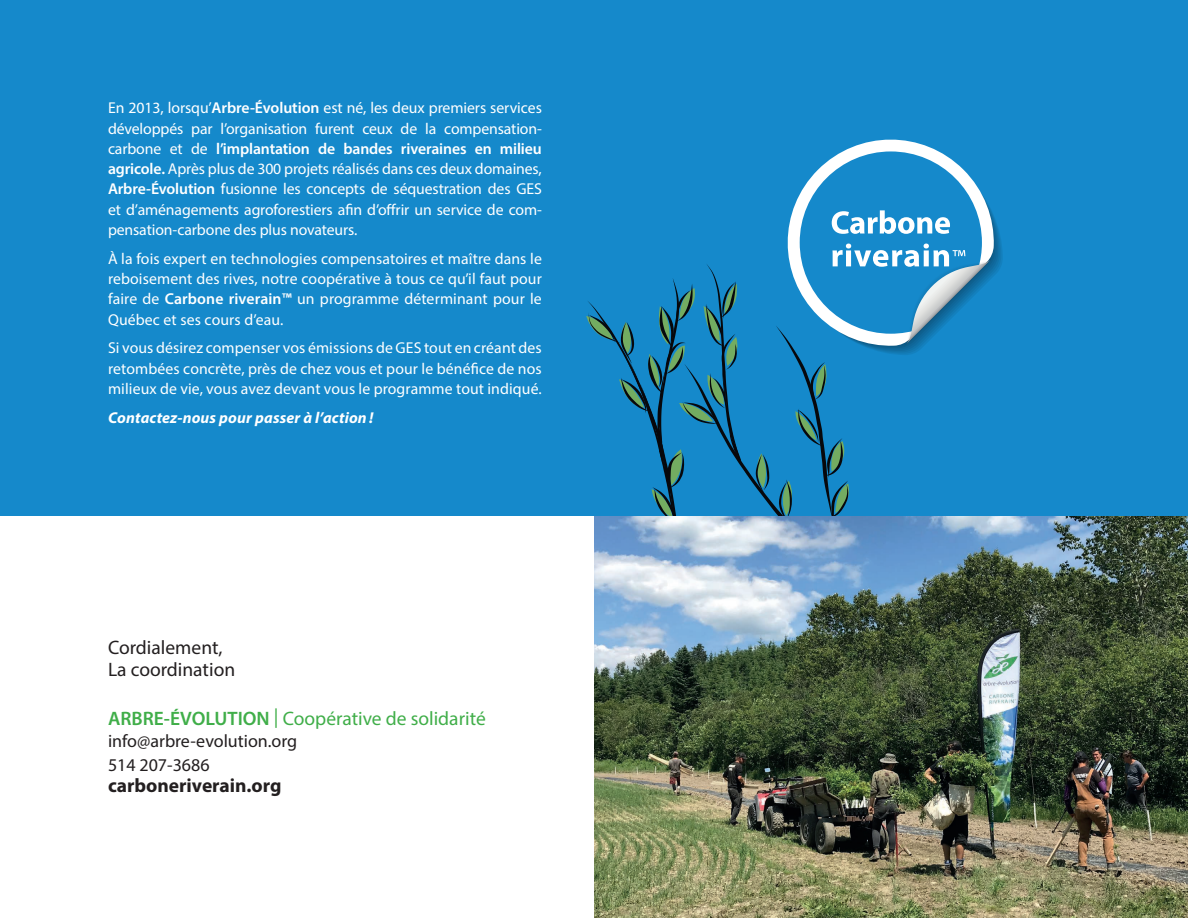
<style>
.page{position:relative;width:1188px;height:918px;background:#fff}
.page>*{position:absolute;margin:0;border:0;box-sizing:border-box;transform-origin:0 0}
.t1{font:19.5px "Myriad Pro";color:#40ae49}
.t2{font:19.5px/22.5px "Myriad Pro";color:#231f20}
.t3{font:700 19.5px "Myriad Pro";color:#231f20}
.t4{font:18px/24.3px "Myriad Pro";color:#231f20}
.t5{font:15.75px/20.2px "Myriad Pro";letter-spacing:.01em;color:#fff;text-align:justify}
.t6{font:italic 700 15.75px "Myriad Pro";letter-spacing:.01em;color:#fff}
.s1{font-weight:600}
</style>
<div class="page">
<img style="left:594px;top:516px;width:594px;height:402px">
<div style="left:0;top:0;width:1188px;height:516px;background:#1589cb"></div>
<svg style="left:858px;top:139px;width:66px;height:6px"></svg>
<svg style="left:586px;top:145px;width:414px;height:371px"></svg>
<p class="t5" style="left:108px;top:98px;width:435px">En 2013, lorsqu’<span class="s1">Arbre-Évolution</span> est né, les deux premiers services développés par l’organisation furent ceux de la compensation&shy;carbone et de <span class="s1">l’implantation de bandes riveraines en milieu agricole.</span> Après plus de 300 projets réalisés dans ces deux domaines, <span class="s1">Arbre-Évolution</span> fusionne les concepts de séquestration des GES et d’aménagements agroforestiers afin d’offrir un service de com&shy;pensation-carbone des plus novateurs.</p>
<p class="t5" style="left:108px;top:248px;width:435px">À la fois expert en technologies compensatoires et maître dans le reboisement des rives, notre coopérative à tous ce qu’il faut pour faire de <span class="s1">Carbone riverain™</span> un programme déterminant pour le Québec et ses cours d’eau.</p>
<p class="t5" style="left:108px;top:338px;width:435px">Si vous désirez compenser vos émissions de GES tout en créant des retombées concrète, près de chez vous et pour le bénéfice de nos milieux de vie, vous avez devant vous le programme tout indiqué.</p>
<p class="t6" style="left:108px;top:407px;width:267px">Contactez-nous pour passer à l’action !</p>
<p class="t2" style="left:108px;top:636px;width:129px">Cordialement,<br>La coordination</p>
<p class="t1" style="left:108px;top:706px;width:379px"><span class="s1">ARBRE-ÉVOLUTION</span> | Coopérative de solidarité</p>
<p class="t4" style="left:108px;top:729px;width:191px">info@arbre-evolution.org<br>514 207-3686</p>
<p class="t3" style="left:108px;top:773px;width:175px">carboneriverain.org</p>
</div>
